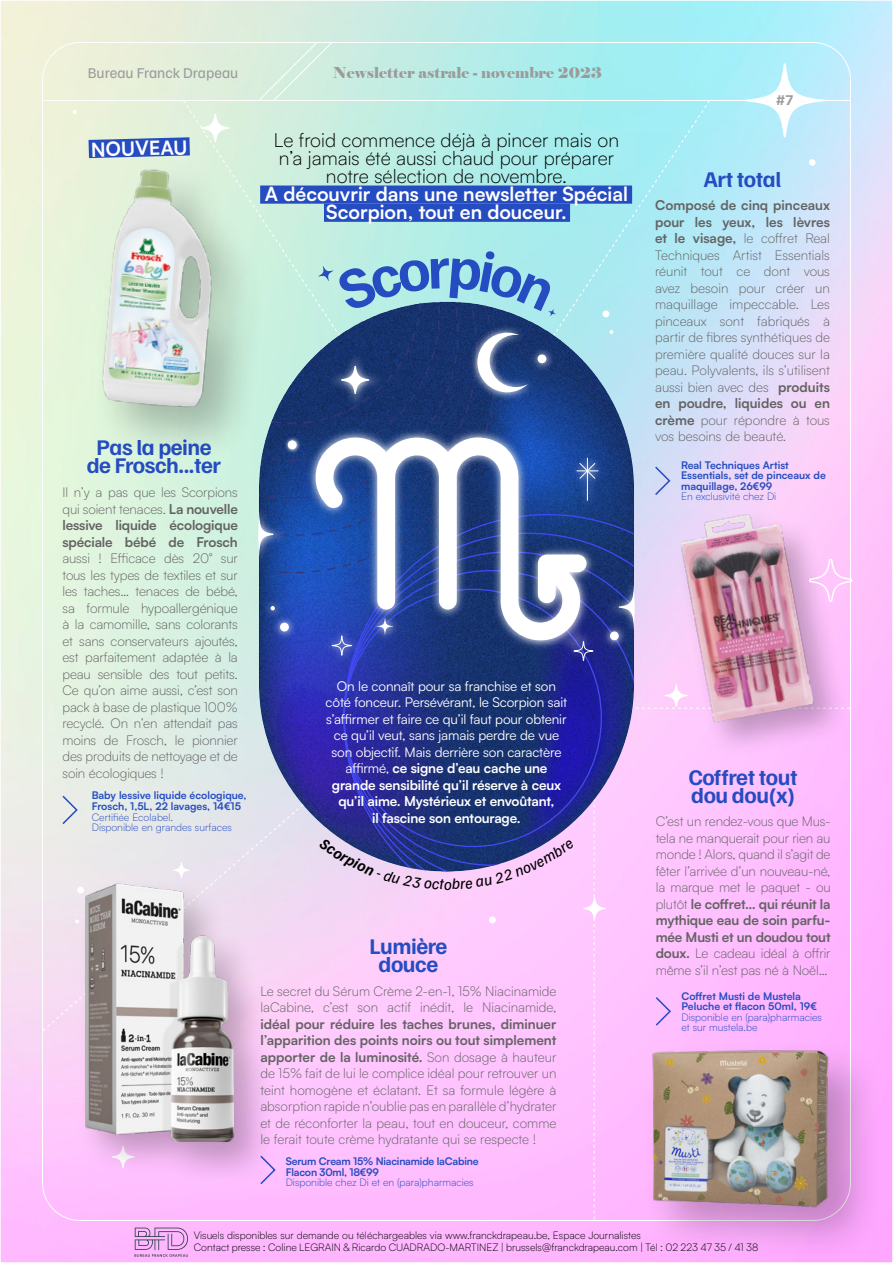
<style>
.page{position:relative;width:893px;height:1263px;background:#fff}
.page>*{position:absolute;margin:0;border:0;box-sizing:border-box;transform-origin:0 0}
.t1{font:700 22.5px/18px "Familjen Grotesk";letter-spacing:-.02em;color:#254cc0;text-align:center}
.t2{font:300 19.5px/18px "Satoshi";color:#000;text-align:center}
.t3{font:700 19.5px/18px "Satoshi";color:#fff;text-align:center}
.t4{font:15px "Elephant";color:#9c9b9b}
.t5{font:15px "Familjen Grotesk";color:#9c9b9b}
.t6{font:700 15px "Familjen Grotesk";color:#9c9b9b}
.t7{font:300 13.5px/16.5px "Satoshi";letter-spacing:-.005em;color:#646363;text-align:justify}
.t8{font:13.5px/16.5px "Satoshi";letter-spacing:-.01em;color:#fff;text-align:center}
.t9{font:700 13.5px/16.5px "Satoshi";letter-spacing:-.01em;color:#646363;text-align:justify}
.t10{font:300 10.5px/12px "Satoshi";color:#000}
.t11{font:700 10.5px/10.5px "Satoshi";color:#254cc0}
.t12{font:300 10.5px/10.5px "Satoshi";color:#254cc0}
.t13{font:700 10.5px/10.5px "Satoshi";letter-spacing:-.02em;color:#254cc0}
.s1{font-weight:300}
.s2{font-weight:700}
</style>
<div class="page">
<img style="left:3px;top:3px;width:887px;height:1257px">
<div style="left:260px;top:186px;width:372px;height:18px;background:#254cc0"></div>
<svg style="left:532px;top:99px;width:179px;height:268px;background:#a6e3f0"></svg>
<svg style="left:182px;top:99px;width:179px;height:152px;background:#bbdddb"></svg>
<img style="left:259px;top:301px;width:375px;height:570px;border-radius:188px">
<svg style="left:343px;top:570px;width:291px;height:296px;background:#2e378e"></svg>
<img style="left:599px;top:572px;width:35px;height:70px">
<svg style="left:618px;top:584px;width:16px;height:46px"></svg>
<img style="left:259px;top:499px;width:35px;height:70px">
<svg style="left:259px;top:511px;width:15px;height:47px"></svg>
<img style="left:319px;top:653px;width:46px;height:16px">
<svg style="left:332px;top:653px;width:20px;height:20px"></svg>
<img style="left:553px;top:618px;width:47px;height:46px">
<svg style="left:573px;top:653px;width:21px;height:25px"></svg>
<img style="left:599px;top:446px;width:11px;height:66px">
<img style="left:556px;top:343px;width:2px;height:32px">
<img style="left:269px;top:611px;width:32px;height:32px">
<div style="left:280px;top:623px;width:9px;height:8px;background:#fff;border-radius:50%"></div>
<img style="left:259px;top:595px;width:28px;height:27px">
<svg style="left:271px;top:606px;width:4px;height:4px"></svg>
<img style="left:599px;top:620px;width:31px;height:32px">
<div style="left:610px;top:631px;width:9px;height:9px;background:#fff;border-radius:50%"></div>
<hr style="left:43px;top:100px;width:807px;height:1px;background:#fff">
<svg style="left:738px;top:63px;width:93px;height:75px"></svg>
<svg style="left:258px;top:41px;width:75px;height:61px;background:#d6eee0"></svg>
<img style="left:303px;top:425px;width:296px;height:228px">
<svg style="left:311px;top:432px;width:278px;height:213px"></svg>
<svg style="left:653px;top:465px;width:18px;height:32px"></svg>
<svg style="left:61px;top:794px;width:18px;height:9px"></svg>
<div style="left:324px;top:204px;width:246px;height:18px;background:#254cc0"></div>
<svg style="left:42px;top:803px;width:262px;height:228px;background:#ebe2ed"></svg>
<svg style="left:135px;top:1227px;width:53px;height:30px;background:#d49ed9"></svg>
<div style="left:602px;top:310px;width:7px;height:7px;background:#fff;border-radius:50%"></div>
<svg style="left:609px;top:330px;width:4px;height:4px"></svg>
<svg style="left:173px;top:862px;width:17px;height:8px"></svg>
<svg style="left:583px;top:775px;width:23px;height:444px;background:#f2bcf8"></svg>
<div style="left:809px;top:159px;width:7px;height:7px;background:#fff;border-radius:50%"></div>
<div style="left:91px;top:159px;width:177px;height:304px;background:#000;opacity:.25"></div>
<img style="left:93px;top:168px;width:136px;height:245px">
<div style="left:489px;top:916px;width:7px;height:7px;background:#fff;border-radius:50%"></div>
<div style="left:674px;top:508px;width:176px;height:250px;background:#000;opacity:.25"></div>
<img style="left:673px;top:499px;width:152px;height:233px">
<svg style="left:618px;top:684px;width:232px;height:25px;background:#dbaed3"></svg>
<svg style="left:808px;top:557px;width:45px;height:46px;background:#fcc9f9"></svg>
<svg style="left:654px;top:995px;width:18px;height:32px"></svg>
<div style="left:640px;top:1039px;width:245px;height:223px;background:#000;opacity:.25"></div>
<img style="left:629px;top:1031px;width:222px;height:188px">
<svg style="left:70px;top:110px;width:160px;height:58px;background:#bed0d6"></svg>
<div style="left:76px;top:875px;width:201px;height:311px;background:#000;opacity:.25"></div>
<img style="left:64px;top:870px;width:213px;height:272px">
<svg style="left:259px;top:251px;width:297px;height:248px;background:#6a8cac"></svg>
<svg style="left:318px;top:838px;width:257px;height:52px;background:#a797cb"></svg>
<p class="t5" style="left:88px;top:63px;width:152px">Bureau Franck Drapeau</p>
<h2 class="t3" style="left:91px;top:140px;width:98px;rotate:-2deg">NOUVEAU</h2>
<p class="t4" style="left:333px;top:63px;width:270px">Newsletter astrale - novembre 2023</p>
<h2 class="t2" style="left:274px;top:131px;width:347px">Le froid commence déjà à pincer mais on n’a jamais été aussi chaud pour préparer notre sélection de novembre.</h2>
<h2 class="t3" style="left:265px;top:184px;width:365px">A découvrir dans une newsletter Spécial<br>Scorpion, tout en douceur.</h2>
<h1 class="t1" style="left:87px;top:437px;width:136px">Pas la peine de Frosch...ter</h1>
<p class="t9" style="left:62px;top:483px;width:177px"><span class="s1">Il n’y a pas que les Scorpions qui soient tenaces.</span> La nouvelle lessive liquide écologique spéciale bébé de Frosch</p>
<p class="t7" style="left:62px;top:550px;width:177px">aussi ! Efficace dès 20° sur tous les types de textiles et sur les taches… tenaces de bébé, sa formule hypoallergénique à la camomille, sans colorants et sans conservateurs ajoutés, est parfaitement adaptée à la peau sensible des tout petits.<br>Ce qu’on aime aussi, c’est son pack à base de plastique 100% recyclé. On n’en attendait pas moins de Frosch, le pionnier des produits de nettoyage et de soin écologiques !</p>
<p class="t11" style="left:92px;top:790px;width:156px">Baby lessive liquide écologique,<br>Frosch, 1,5L, 22 lavages, 14€15</p>
<p class="t12" style="left:92px;top:811px;width:142px">Certifiée Ecolabel.<br>Disponible en grandes surfaces</p>
<p class="t8" style="left:326px;top:677px;width:243px">On le connaît pour sa franchise et son côté fonceur. Persévérant, le Scorpion sait s’affirmer et faire ce qu’il faut pour obtenir ce qu’il veut, sans jamais perdre de vue son objectif. Mais derrière son caractère affirmé, <span class="s2">ce signe d’eau cache une grande sensibilité qu’il réserve à ceux qu’il aime. Mystérieux et envoûtant,<br>il fascine son entourage.</span></p>
<h1 class="t1" style="left:369px;top:935px;width:80px">Lumière douce</h1>
<p class="t7" style="left:260px;top:982px;width:298px">Le secret du Sérum Crème 2-en-1, 15% Niacinamide laCabine, c’est son actif inédit, le Niacinamide,</p>
<p class="t7" style="left:260px;top:1015px;width:298px"><span class="s2">idéal pour réduire les taches brunes, diminuer l’apparition des points noirs ou tout simplement apporter de la luminosité.</span> Son dosage à hauteur de 15% fait de lui le complice idéal pour retrouver un teint homogène et éclatant. Et sa formule légère à absorption rapide n’oublie pas en parallèle d’hydrater et de réconforter la peau, tout en douceur, comme le ferait toute crème hydratante qui se respecte !</p>
<p class="t13" style="left:286px;top:1155px;width:194px">Serum Cream 15% Niacinamide laCabine<br>Flacon 30ml, 18€99</p>
<p class="t12" style="left:286px;top:1177px;width:190px">Disponible chez Di et en (para)pharmacies</p>
<p class="t6" style="left:776px;top:90px;width:19px">#7</p>
<h1 class="t1" style="left:704px;top:169px;width:79px">Art total</h1>
<p class="t7" style="left:655px;top:197px;width:176px"><span class="s2">Composé de cinq pinceaux pour les yeux, les lèvres et le visage,</span> le coffret Real Techniques Artist Essentials réunit tout ce dont vous avez besoin pour créer un maquillage impeccable. Les pinceaux sont fabriqués à partir de fibres synthétiques de première qualité douces sur la peau. Polyvalents, ils s’utilisent aussi bien avec des <span class="s2">produits en poudre, liquides ou en crème</span> pour répondre à tous vos besoins de beauté.</p>
<p class="t11" style="left:681px;top:459px;width:146px">Real Techniques Artist<br>Essentials, set de pinceaux de maquillage, 26€99</p>
<p class="t12" style="left:681px;top:491px;width:97px">En exclusivité chez Di</p>
<h1 class="t1" style="left:689px;top:767px;width:110px;text-align:left">Coffret tout dou dou(x)</h1>
<p class="t7" style="left:656px;top:812px;width:176px">C’est un rendez-vous que Mus&shy;tela ne manquerait pour rien au monde ! Alors, quand il s’agit de fêter l’arrivée d’un nouveau-né, la marque met le paquet - ou plutôt <span class="s2">le coffret… qui réunit la mythique eau de soin parfu&shy;mée Musti et un doudou tout doux.</span> Le cadeau idéal à offrir même s’il n’est pas né à Noël…</p>
<p class="t11" style="left:681px;top:990px;width:137px">Coffret Musti de Mustela<br>Peluche et flacon 50ml, 19€</p>
<p class="t12" style="left:681px;top:1011px;width:142px">Disponible en (para)pharmacies et sur mustela.be</p>
<p class="t10" style="left:194px;top:1229px;width:566px">Visuels disponibles sur demande ou téléchargeables via www.franckdrapeau.be, Espace Journalistes<br>Contact presse : Coline LEGRAIN &amp; Ricardo CUADRADO-MARTINEZ | brussels@franckdrapeau.com | Tél : 02 223 47 35 / 41 38</p>
</div>
